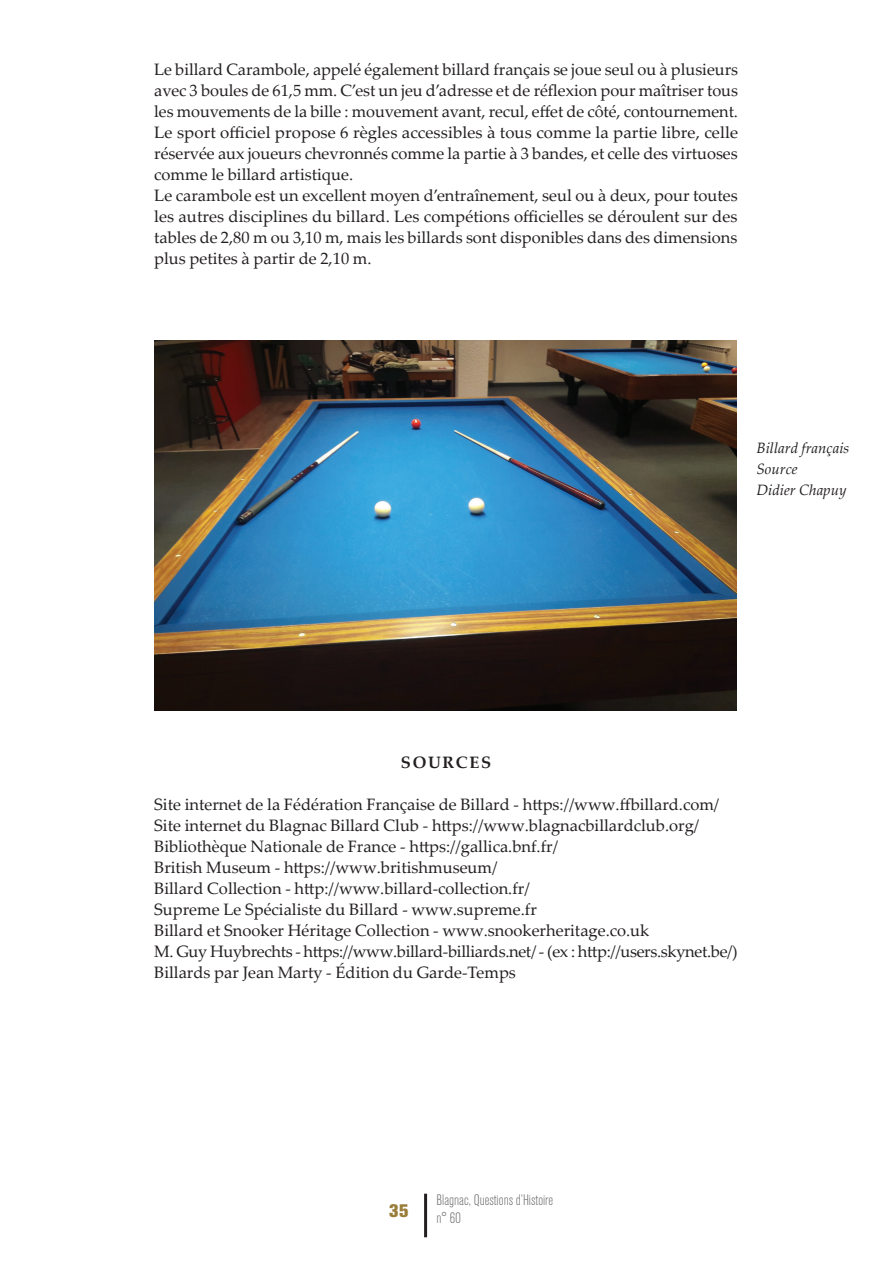
<style>
.page{position:relative;width:893px;height:1263px;background:#fff}
.page>*{position:absolute;margin:0;border:0;box-sizing:border-box;transform-origin:0 0}
.t1{font:800 18px "Akzidenz Grotesk Std";color:#997d39}
.texte_courant{font:16.5px/21px "Palatino Linotype";color:#231f20;text-align:justify}
.texte_courant-2{font:16.5px "Palatino Linotype";letter-spacing:-.02em;color:#231f20}
.texte_courant-3{font:700 16.5px "Palatino Linotype";letter-spacing:.1em;color:#231f20}
.texte_courant-4{font:italic 15px "Palatino Linotype";color:#231f20}
.t2{font:300 condensed 15px/18px "Akzidenz Grotesk Std";color:#6c6d70}
</style>
<div class="page">
<hr style="left:424px;top:1194px;width:3px;height:43px;background:#231f20">
<img style="left:154px;top:340px;width:582px;height:370px">
<p class="texte_courant" style="left:154px;top:58px;width:585px">Le billard Carambole, appelé également billard français se joue seul ou à plusieurs avec 3 boules de 61,5 mm. C’est un jeu d’adresse et de réflexion pour maîtriser tous les mouvements de la bille : mouvement avant, recul, effet de côté, contournement.<br>Le sport officiel propose 6 règles accessibles à tous comme la partie libre, celle réservée aux joueurs chevronnés comme la partie à 3 bandes, et celle des virtuoses comme le billard artistique.</p>
<p class="texte_courant" style="left:154px;top:184px;width:585px">Le carambole est un excellent moyen d’entraînement, seul ou à deux, pour toutes les autres disciplines du billard. Les compétions officielles se déroulent sur des tables de 2,80 m ou 3,10 m, mais les billards sont disponibles dans des dimensions plus petites à partir de 2,10 m.</p>
<p class="texte_courant-4" style="left:757px;top:437px;width:94px">Billard français</p>
<p class="texte_courant-4" style="left:757px;top:458px;width:43px">Source</p>
<p class="texte_courant-4" style="left:757px;top:479px;width:92px">Didier Chapuy</p>
<p class="texte_courant-3" style="left:401px;top:751px;width:92px">SOURCES</p>
<p class="texte_courant" style="left:154px;top:793px;width:566px">Site internet de la Fédération Française de Billard - https://www.ffbillard.com/</p>
<p class="texte_courant" style="left:154px;top:814px;width:546px">Site internet du Blagnac Billard Club - https://www.blagnacbillardclub.org/</p>
<p class="texte_courant" style="left:154px;top:835px;width:405px">Bibliothèque Nationale de France - https://gallica.bnf.fr/</p>
<p class="texte_courant" style="left:154px;top:856px;width:345px">British Museum - https://www.britishmuseum/</p>
<p class="texte_courant" style="left:154px;top:877px;width:377px">Billard Collection - http://www.billard-collection.fr/</p>
<p class="texte_courant" style="left:154px;top:898px;width:384px">Supreme Le Spécialiste du Billard - www.supreme.fr</p>
<p class="texte_courant" style="left:154px;top:919px;width:497px">Billard et Snooker Héritage Collection - www.snookerheritage.co.uk</p>
<p class="texte_courant-2" style="left:154px;top:940px;width:585px">M. Guy Huybrechts - https://www.billard-billiards.net/ - (ex : http://users.skynet.be/)</p>
<p class="texte_courant" style="left:154px;top:961px;width:363px">Billards par Jean Marty - Édition du Garde-Temps</p>
<p class="t1" style="left:389px;top:1200px;width:21px">35</p>
<p class="t2" style="left:437px;top:1191px;width:118px">Blagnac, Questions d’Histoire n° 60</p>
</div>
